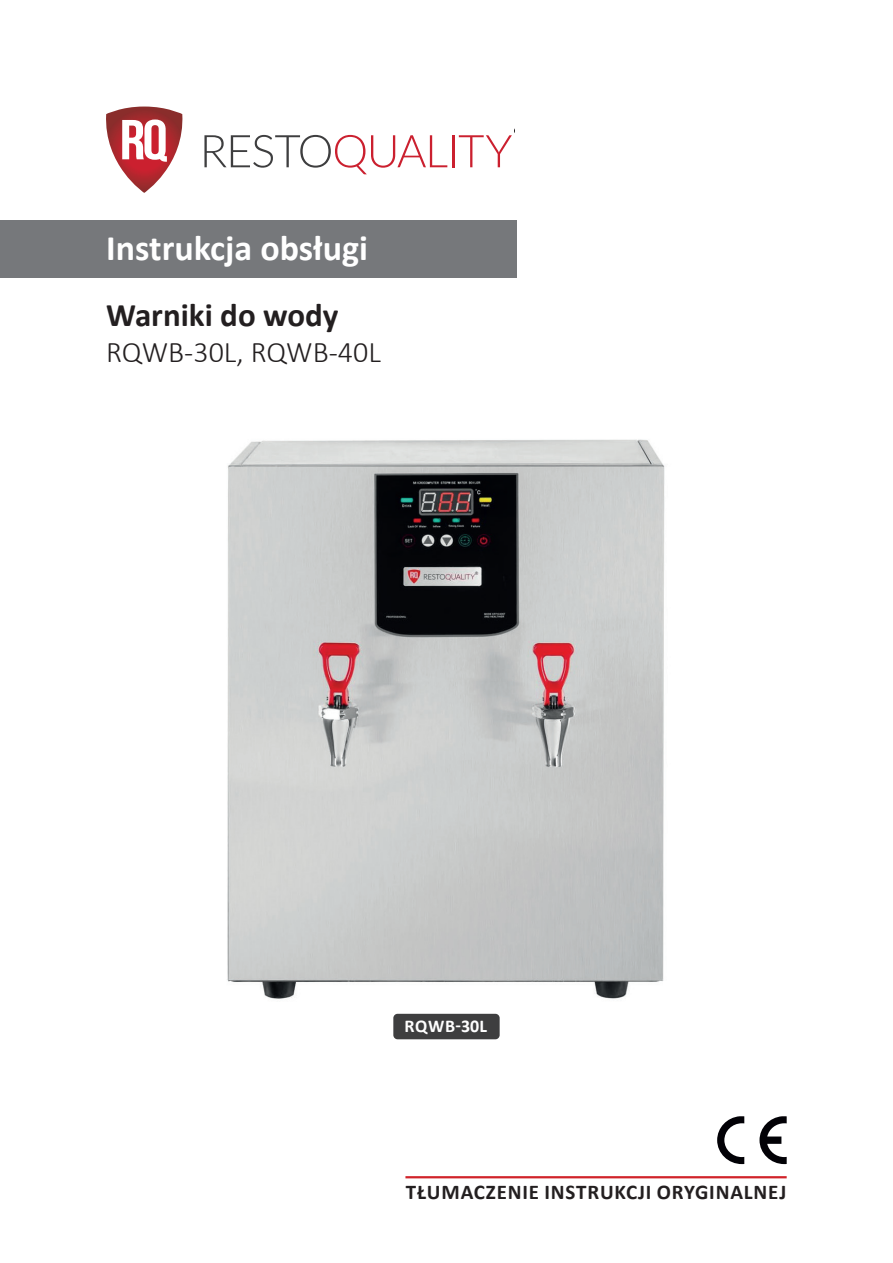
<style>
.page{position:relative;width:893px;height:1263px;background:#fff}
.page>*{position:absolute;margin:0;border:0;box-sizing:border-box;transform-origin:0 0}
.t1{font:700 36px "Calibri";color:#fff}
.t2{font:700 33px "Calibri";color:#231f20}
.t3{font:300 30px "Calibri";color:#231f20}
.t4{font:700 21px "Calibri";letter-spacing:.04em;color:#231f20}
.t5{font:700 18px "Calibri";letter-spacing:.03em;color:#fff}
</style>
<div class="page">
<svg style="left:106px;top:107px;width:77px;height:86px"></svg>
<svg style="left:204px;top:135px;width:243px;height:39px"></svg>
<hr style="left:452px;top:135px;width:2px;height:32px;background:#cb202f">
<svg style="left:459px;top:135px;width:53px;height:32px"></svg>
<div style="left:0;top:221px;width:517px;height:57px;background:#76787b"></div>
<img style="left:227px;top:439px;width:438px;height:575px">
<svg style="left:717px;top:1116px;width:27px;height:48px"></svg>
<svg style="left:759px;top:1116px;width:28px;height:48px"></svg>
<hr style="left:405px;top:1176px;width:382px;height:2px;background:#d1232a">
<div style="left:393px;top:1014px;width:107px;height:25px;background:#3e3e3f;border-radius:4px"></div>
<h1 class="t1" style="left:106px;top:223px;width:263px">Instrukcja obsługi</h1>
<h2 class="t2" style="left:106px;top:292px;width:234px">Warniki do wody</h2>
<h3 class="t3" style="left:106px;top:334px;width:276px">RQWB-30L, RQWB-40L</h3>
<p class="t5" style="left:404px;top:1013px;width:84px">RQWB-30L</p>
<p class="t4" style="left:406px;top:1177px;width:382px">TŁUMACZENIE INSTRUKCJI ORYGINALNEJ</p>
</div>
